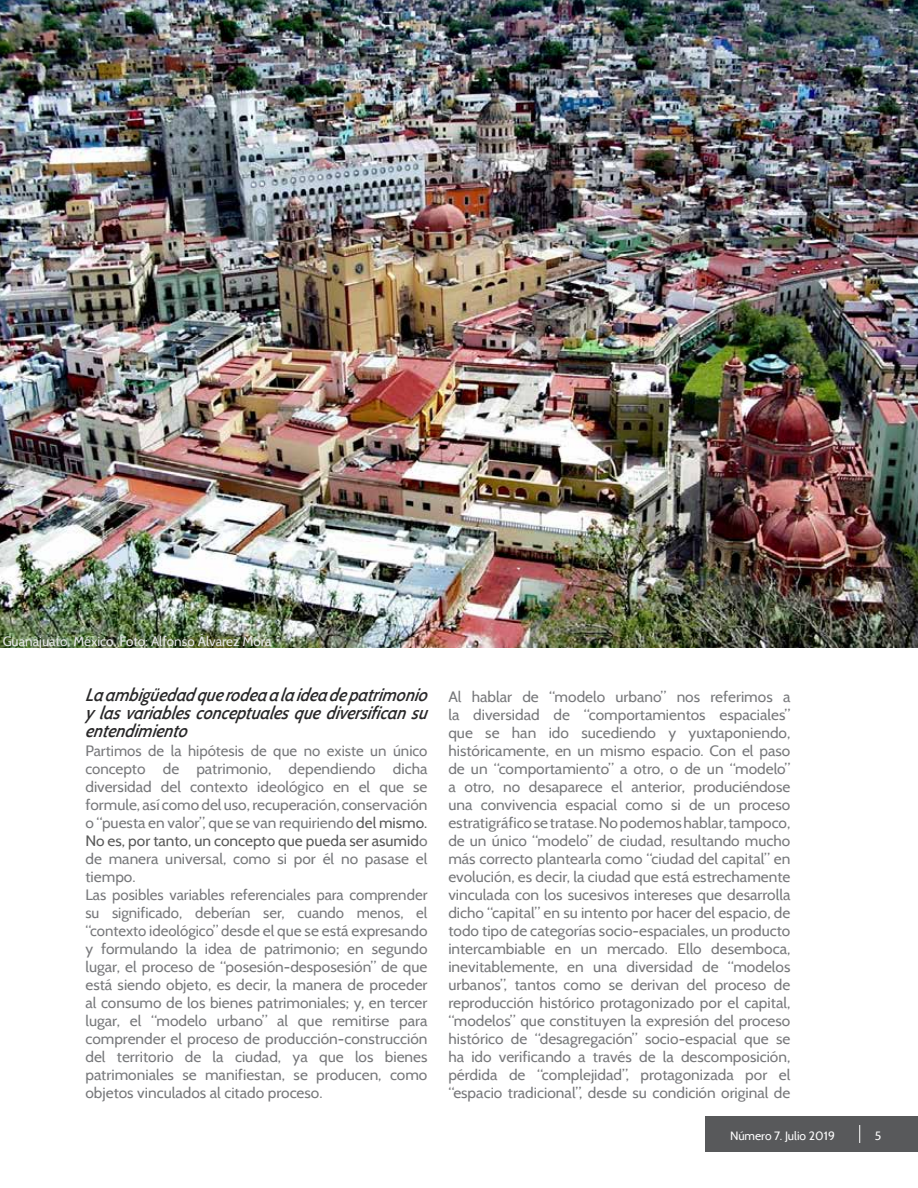
<style>
.page{position:relative;width:918px;height:1188px;background:#fff}
.page>*{position:absolute;margin:0;border:0;box-sizing:border-box;transform-origin:0 0}
.t1{font:italic 500 18px/18px "Cabin";color:#292829;text-align:justify}
.t2{font:15px/18px "Cabin";color:#77787b}
.t3{font:13.5px "Cabin";letter-spacing:-.005em;color:#e6e7e8}
.t4{font:12px "Cabin";color:#fff}
.s1{color:#595959}
</style>
<div class="page">
<div style="left:705px;top:1116px;width:213px;height:36px;background:#58595b"></div>
<svg style="left:859px;top:1125px;width:1px;height:18px"></svg>
<img style="left:0;top:0;width:918px;height:648px">
<p class="t3" style="left:3px;top:633px;width:270px">Guanajuato, México. Foto: Alfonso Álvarez Mora</p>
<p class="t1" style="left:85px;top:686px;width:347px">La ambigüedad que rodea a la idea de p atrimonio y las variables concep tuales que diversifican su entendimiento</p>
<p class="t2" style="left:85px;top:742px;width:344px">Partimos de la hipótesis de que no existe un único concepto de patrimonio, dependiendo dicha diversidad del contexto ideológico en el que se formule, así como del uso, recuperación, conservación o “puesta en valor”, que se van requiriendo <span class="s1">del mismo.<br>No es, por tanto, un concepto que pueda ser asumid</span>o de manera universal, como si por él no pasase el tiempo.<br>Las posibles variables referenciales para comprender su significado, deberían ser, cuando menos, el “contexto ideológico” desde el que se está expresando y formulando la idea de patrimonio; en segundo lugar, el proceso de “posesión-desposesión” de que está siendo objeto, es decir, la manera de proceder al consumo de los bienes patrimoniales; y, en tercer lugar, el “modelo urbano” al que remitirse para comprender el proceso de producción-construcción del territorio de la ciudad, ya que los bienes patrimoniales se manifiestan, se producen, como objetos vinculados al citado proceso.</p>
<p class="t2" style="left:448px;top:688px;width:344px;text-align:justify">Al hablar de “modelo urbano” nos referimos a la diversidad de “comportamientos espaciales” que se han ido sucediendo y yuxtaponiendo, históricamente, en un mismo espacio. Con el paso de un “comportamiento” a otro, o de un “modelo” a otro, no desaparece el anterior, produciéndose una convivencia espacial como si de un proceso estratigráfico se tratase. No podemos hablar, tampoco, de un único “modelo” de ciudad, resultando mucho más correcto plantearla como “ciudad del capital” en evolución, es decir, la ciudad que está estrechamente vinculada con los sucesivos intereses que desarrolla dicho “capital” en su intento por hacer del espacio, de todo tipo de categorías socio-espaciales, un producto intercambiable en un mercado. Ello desemboca, inevitablemente, en una diversidad de “modelos urbanos”, tantos como se derivan del proceso de reproducción histórico protagonizado por el capital, “modelos” que constituyen la expresión del proceso histórico de “desagregación” socio-espacial que se ha ido verificando a través de la descomposición, pérdida de “complejidad”, protagonizada por el “espacio tradicional”, desde su condición original de</p>
<p class="t4" style="left:730px;top:1128px;width:106px">Número 7. Julio 2019</p>
<p class="t4" style="left:875px;top:1128px;width:8px">5</p>
</div>
